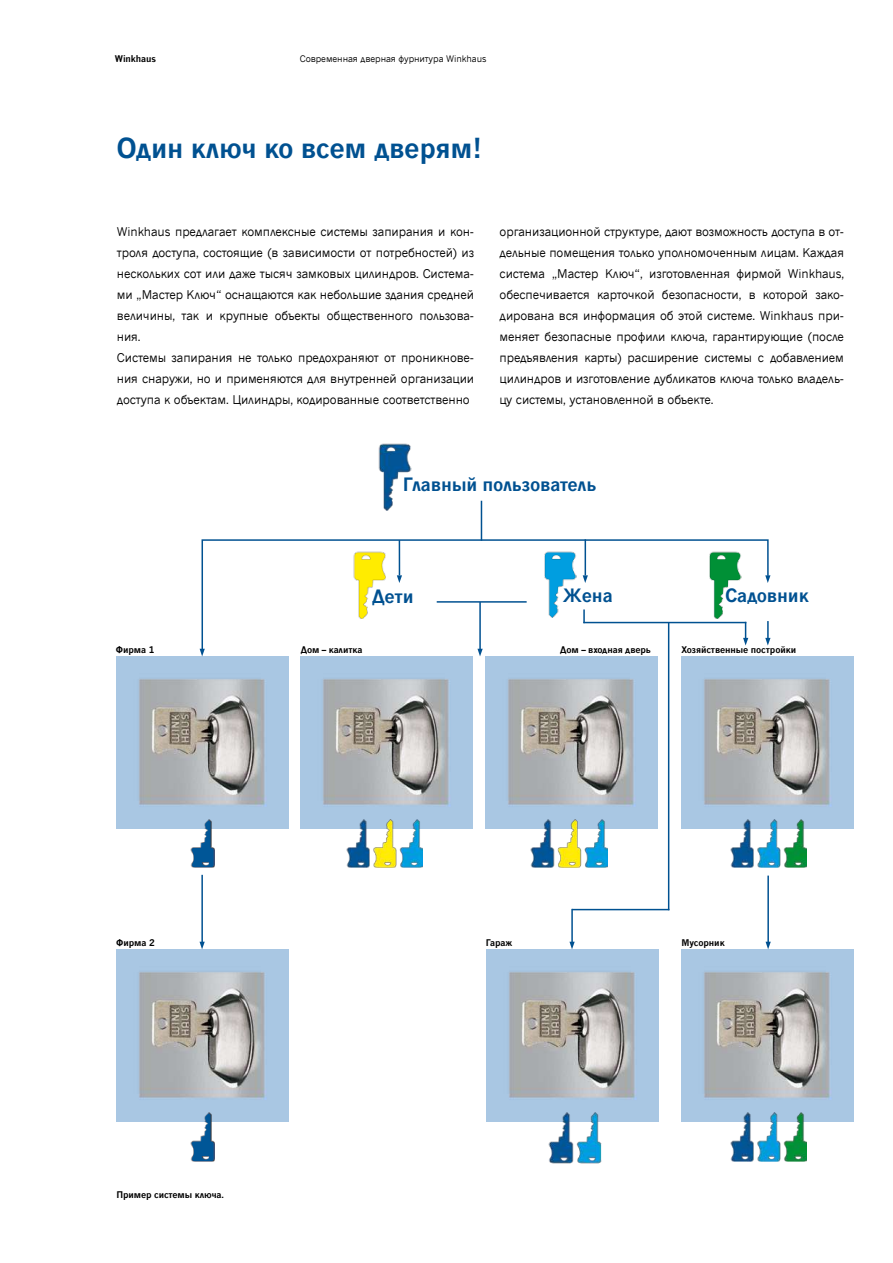
<style>
.page{position:relative;width:893px;height:1263px;background:#fff}
.page>*{position:absolute;margin:0;border:0;box-sizing:border-box;transform-origin:0 0}
.t1{font:700 27px "News Gothic Cyr";letter-spacing:-.01em;color:#005191}
.t2{font:700 18px "News Gothic Cyr";letter-spacing:-.01em;color:#005191}
.t3{font:12px/21px "News Gothic Cyr";letter-spacing:-.01em;color:#000}
.t4{font:700 9px "News Gothic Cyr";letter-spacing:-.01em;color:#000}
.t5{font:9px "News Gothic Cyr";letter-spacing:-.01em;color:#000}
.t6{font:700 9px "News Gothic CE";letter-spacing:-.01em;color:#000}
</style>
<div class="page">
<img style="left:116px;top:949px;width:172px;height:172px">
<img style="left:486px;top:949px;width:172px;height:172px">
<img style="left:682px;top:949px;width:172px;height:172px">
<img style="left:681px;top:656px;width:172px;height:172px">
<img style="left:486px;top:656px;width:172px;height:172px">
<img style="left:301px;top:656px;width:172px;height:172px">
<img style="left:116px;top:656px;width:172px;height:172px">
<img style="left:379px;top:443px;width:33px;height:68px">
<svg style="left:201px;top:538px;width:568px;height:116px"></svg>
<hr style="left:399px;top:540px;width:1px;height:35px;background:#005191">
<hr style="left:585px;top:539px;width:1px;height:36px;background:#005191">
<hr style="left:437px;top:601px;width:90px;height:2px;background:#005191">
<hr style="left:767px;top:875px;width:2px;height:67px;background:#005191">
<hr style="left:201px;top:875px;width:2px;height:67px;background:#005191">
<svg style="left:583px;top:609px;width:2px;height:13px"></svg>
<hr style="left:583px;top:622px;width:163px;height:1px;background:#005191">
<hr style="left:668px;top:622px;width:1px;height:288px;background:#005191">
<hr style="left:572px;top:909px;width:97px;height:1px;background:#005191">
<hr style="left:571px;top:909px;width:2px;height:34px;background:#005191">
<hr style="left:481px;top:501px;width:1px;height:40px;background:#005191">
<svg style="left:397px;top:575px;width:5px;height:8px"></svg>
<img style="left:191px;top:819px;width:24px;height:49px">
<img style="left:191px;top:1112px;width:24px;height:49px">
<img style="left:346px;top:819px;width:76px;height:49px">
<img style="left:730px;top:819px;width:76px;height:49px">
<img style="left:531px;top:819px;width:76px;height:49px">
<img style="left:730px;top:1112px;width:76px;height:49px">
<img style="left:548px;top:1112px;width:53px;height:52px">
<svg style="left:583px;top:575px;width:5px;height:8px"></svg>
<svg style="left:765px;top:575px;width:5px;height:8px"></svg>
<svg style="left:200px;top:649px;width:5px;height:7px"></svg>
<svg style="left:477px;top:649px;width:6px;height:7px"></svg>
<svg style="left:743px;top:622px;width:5px;height:23px"></svg>
<svg style="left:765px;top:621px;width:5px;height:24px"></svg>
<svg style="left:200px;top:942px;width:5px;height:7px"></svg>
<svg style="left:569px;top:942px;width:6px;height:7px"></svg>
<svg style="left:766px;top:942px;width:5px;height:7px"></svg>
<p class="t6" style="left:115px;top:53px;width:43px">Winkhaus</p>
<p class="t5" style="left:300px;top:54px;width:188px">Современная дверная фурнитура Winkhaus</p>
<h1 class="t1" style="left:117px;top:132px;width:367px">Один ключ ко всем дверям!</h1>
<p class="t3" style="left:117px;top:221px;width:359px">Winkhaus предлагает комплексные системы запирания и кон&shy;троля доступа, состоящие (в зависимости от потребностей) из нескольких сот или даже тысяч замковых цилиндров. Система&shy;ми „Мастер Ключ“ оснащаются как небольшие здания средней величины, так и крупные объекты общественного пользова&shy;ния.<br>Системы запирания не только предохраняют от проникнове&shy;ния снаружи, но и применяются для внутренней организации доступа к объектам. Цилиндры, кодированные соответственно</p>
<p class="t3" style="left:500px;top:221px;width:346px;text-align:justify">организационной структуре, дают возможность доступа в от&shy;дельные помещения только уполномоченным лицам. Каждая система „Мастер Ключ“, изготовленная фирмой Winkhaus, обеспечивается карточкой безопасности, в которой зако&shy;дирована вся информация об этой системе. Winkhaus при&shy;меняет безопасные профили ключа, гарантирующие (после предъявления карты) расширение системы с добавлением цилиндров и изготовление дубликатов ключа только владель&shy;цу системы, установленной в объекте.</p>
<h2 class="t2" style="left:403px;top:473px;width:195px">Главный пользователь</h2>
<h2 class="t2" style="left:372px;top:585px;width:43px">Дети</h2>
<h2 class="t2" style="left:563px;top:585px;width:52px">Жена</h2>
<h2 class="t2" style="left:725px;top:585px;width:85px">Садовник</h2>
<p class="t4" style="left:116px;top:644px;width:40px">Фирма 1</p>
<p class="t4" style="left:301px;top:644px;width:63px">Дом – калитка</p>
<p class="t4" style="left:560px;top:644px;width:92px">Дом – входная дверь</p>
<p class="t4" style="left:681px;top:644px;width:116px">Хозяйственные постройки</p>
<p class="t4" style="left:116px;top:937px;width:40px">Фирма 2</p>
<p class="t4" style="left:486px;top:937px;width:28px">Гараж</p>
<p class="t4" style="left:681px;top:937px;width:45px">Мусорник</p>
<p class="t4" style="left:116px;top:1189px;width:109px">Пример системы ключа.</p>
</div>
